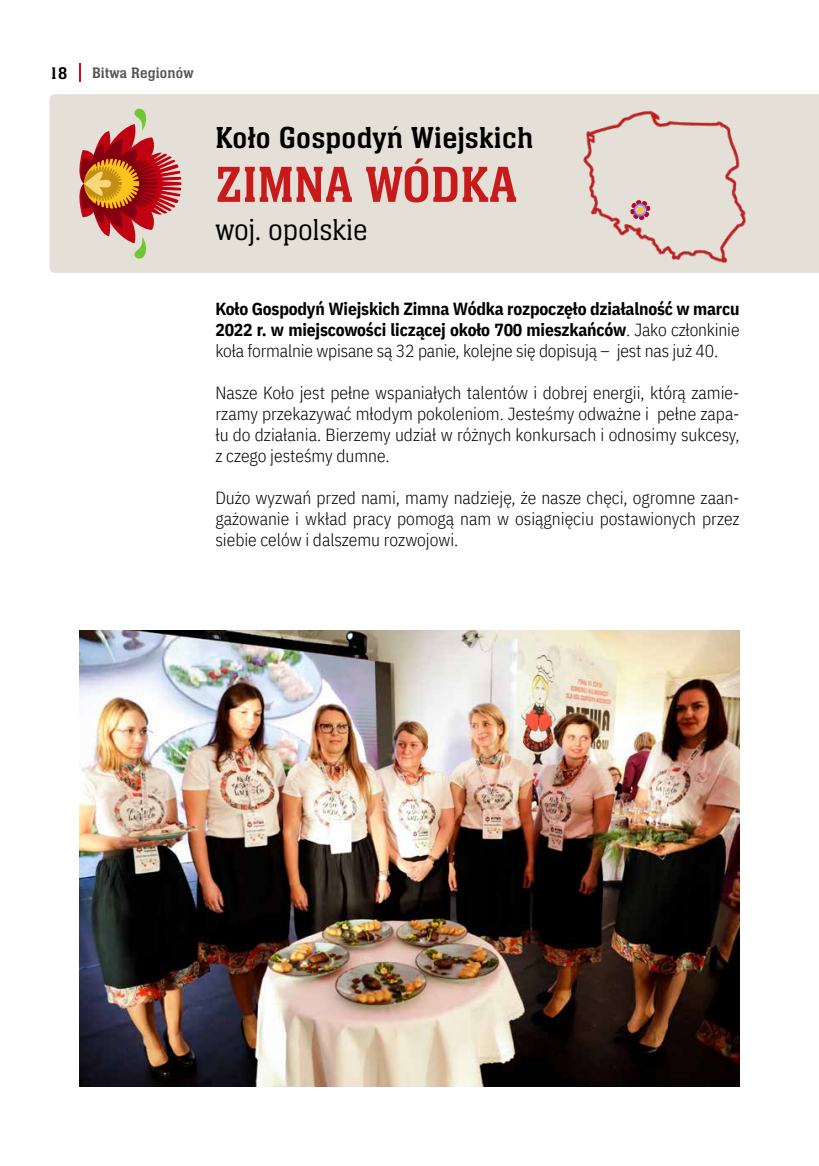
<style>
.page{position:relative;width:819px;height:1166px;background:#fff}
.page>*{position:absolute;margin:0;border:0;box-sizing:border-box;transform-origin:0 0}
.t1{font:52.5px "Neue Aachen Pro";color:#c71a1b}
.t2{font:31.5px "Neue Aachen Pro";letter-spacing:.01em;color:#000}
.t3{font:300 31.5px "Neue Aachen Pro";color:#000}
.t4{font:300 17.5px/21px "IBM Plex Sans Cond";color:#000;text-align:justify}
.t5{font:700 17.5px/21px "IBM Plex Sans Cond";letter-spacing:-.01em;color:#000;text-align:justify}
.t6{font:17.5px "Neue Aachen Pro";color:#000}
.t7{font:15.75px "Neue Aachen Pro";letter-spacing:.01em;color:#575756}
.s1{font-weight:300}
</style>
<div class="page">
<div style="left:50px;top:94px;width:769px;height:179px;background:#e5e0d7"></div>
<svg style="left:75px;top:105px;width:106px;height:157px;background:#ce8f7d"></svg>
<img style="left:576px;top:104px;width:174px;height:161px">
<svg style="left:630px;top:200px;width:20px;height:20px"></svg>
<img style="left:79px;top:630px;width:660px;height:456px">
<svg style="left:79px;top:63px;width:1px;height:19px"></svg>
<p class="t6" style="left:51px;top:63px;width:18px">18</p>
<p class="t7" style="left:92px;top:64px;width:103px">Bitwa Regionów</p>
<h2 class="t2" style="left:215px;top:120px;width:319px">Koło Gospodyń Wiejskich</h2>
<h1 class="t1" style="left:215px;top:156px;width:303px">ZIMNA WÓDKA</h1>
<h2 class="t3" style="left:215px;top:212px;width:154px">woj. opolskie</h2>
<p class="t5" style="left:215px;top:297px;width:525px">Koło Gospodyń Wiejskich Zimna Wódka rozpoczęło działalność w marcu 2022 r. w miejscowości liczącej około 700 mieszkańców<span class="s1">. Jako członkinie koła formalnie wpisane są 32 panie, kolejne się dopisują – jest nas już 40.</span></p>
<p class="t4" style="left:215px;top:381px;width:525px">Nasze Koło jest pełne wspaniałych talentów i dobrej energii, którą zamie&shy;rzamy przekazywać młodym pokoleniom. Jesteśmy odważne i pełne zapa&shy;łu do działania. Bierzemy udział w różnych konkursach i odnosimy sukcesy, z czego jesteśmy dumne.</p>
<p class="t4" style="left:215px;top:486px;width:525px">Dużo wyzwań przed nami, mamy nadzieję, że nasze chęci, ogromne zaan&shy;gażowanie i wkład pracy pomogą nam w osiągnięciu postawionych przez siebie celów i dalszemu rozwojowi.</p>
</div>
